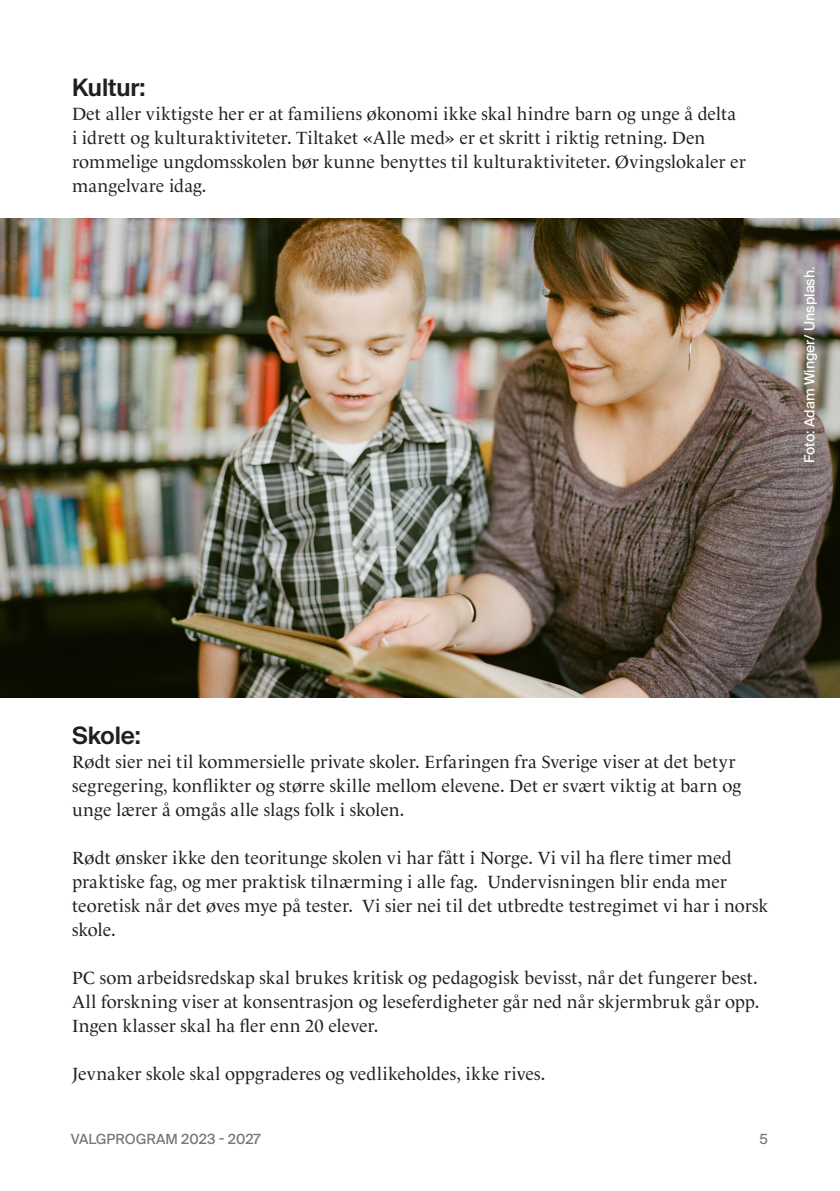
<style>
.page{position:relative;width:840px;height:1191px;background:#fff}
.page>*{position:absolute;margin:0;border:0;box-sizing:border-box;transform-origin:0 0}
.Underoverskrift{font:600 24px "Suisse Intl";letter-spacing:-.01em;color:#231f20}
.Brødtekst{font:18px/24px "Le Monde Livre Std";letter-spacing:.005em;color:#231f20}
.t1{font:14px "Suisse Intl";color:#fff}
.t2{font:14px "Suisse Intl";color:#757878}
</style>
<div class="page">
<img style="left:0;top:218px;width:839px;height:479px">
<p class="Underoverskrift" style="left:72px;top:74px;width:75px">Kultur:</p>
<p class="Brødtekst" style="left:72px;top:102px;width:675px">Det aller viktigste her er at familiens økonomi ikke skal hindre barn og unge å delta i idrett og kulturaktiviteter. Tiltaket «Alle med» er et skritt i riktig retning. Den rommelige ungdomsskolen bør kunne benyttes til kulturaktiviteter. Øvingslokaler er mangelvare idag.</p>
<p class="t1" style="left:800px;top:463px;width:198px;rotate:-90deg">Foto: Adam Winger/ Unsplash.</p>
<p class="Underoverskrift" style="left:72px;top:722px;width:70px">Skole:</p>
<p class="Brødtekst" style="left:72px;top:750px;width:670px">Rødt sier nei til kommersielle private skoler. Erfaringen fra Sverige viser at det betyr segregering, konflikter og større skille mellom elevene. Det er svært viktig at barn og unge lærer å omgås alle slags folk i skolen.</p>
<p class="Brødtekst" style="left:72px;top:846px;width:697px">Rødt ønsker ikke den teoritunge skolen vi har fått i Norge. Vi vil ha flere timer med praktiske fag, og mer praktisk tilnærming i alle fag. Undervisningen blir enda mer teoretisk når det øves mye på tester. Vi sier nei til det utbredte testregimet vi har i norsk skole.</p>
<p class="Brødtekst" style="left:72px;top:966px;width:688px">PC som arbeidsredskap skal brukes kritisk og pedagogisk bevisst, når det fungerer best.<br>All forskning viser at konsentrasjon og leseferdigheter går ned når skjermbruk går opp.</p>
<p class="Brødtekst" style="left:72px;top:1014px;width:308px">Ingen klasser skal ha fler enn 20 elever.</p>
<p class="Brødtekst" style="left:72px;top:1062px;width:474px">Jevnaker skole skal oppgraderes og vedlikeholdes, ikke rives.</p>
<p class="t2" style="left:71px;top:1130px;width:191px">VALGPROGRAM 2023 - 2027</p>
<p class="t2" style="left:759px;top:1130px;width:10px">5</p>
</div>
